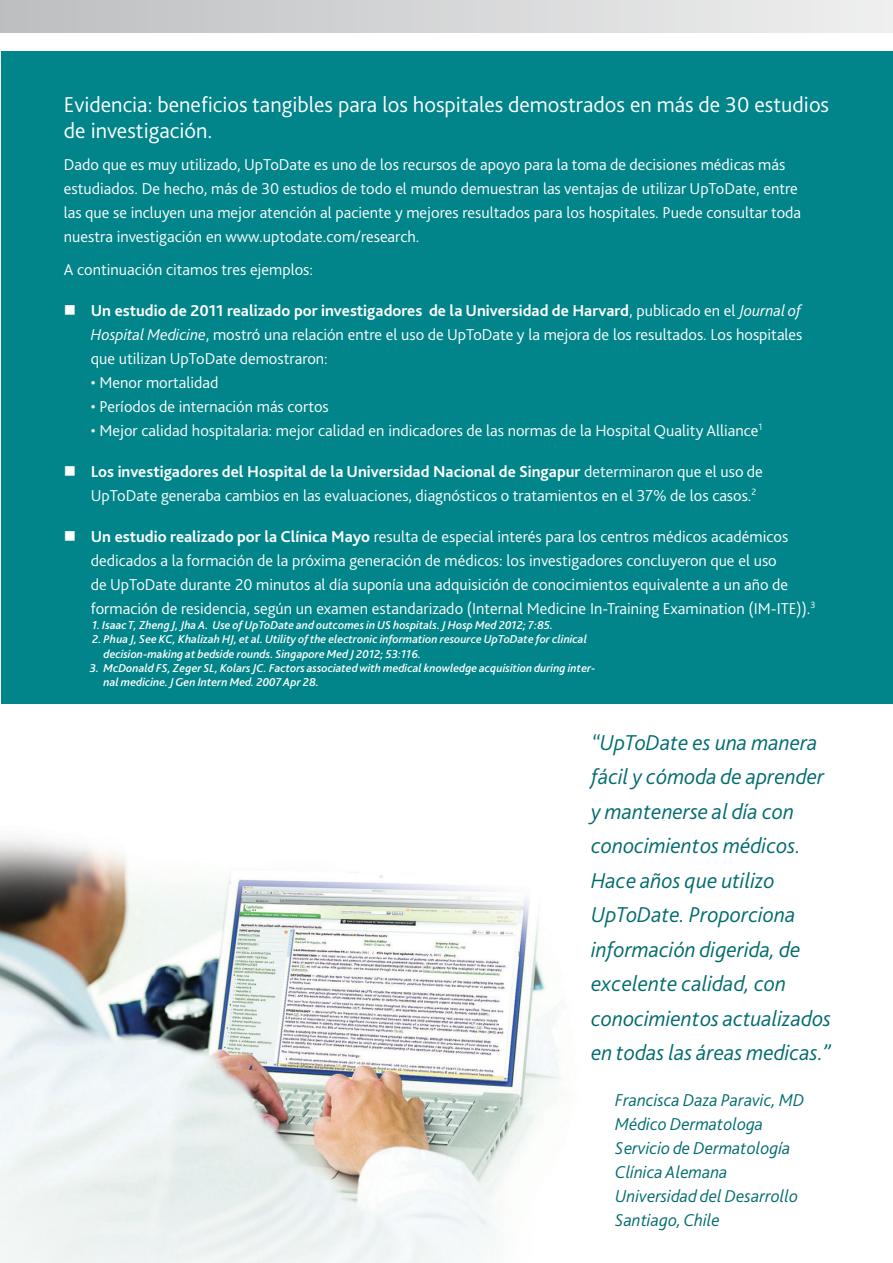
<style>
.page{position:relative;width:893px;height:1263px;background:#fff}
.page>*{position:absolute;margin:0;border:0;box-sizing:border-box;transform-origin:0 0}
.t1{font:italic 300 22.5px/34.5px "Bliss 2";color:#006b6e}
.t2{font:300 22.5px/25.5px "Bliss 2";color:#fff}
.t3{font:italic 300 18px/24px "Bliss 2";color:#006b6e}
.t4{font:300 16.5px/24px "Bliss 2";color:#fff}
.t5{font:italic 500 12px/14.2px "Bliss 2";color:#fff}
.s1{font-weight:700}
.s2{font-style:italic}
</style>
<div class="page">
<div style="left:0;top:0;width:893px;height:33px;background:linear-gradient(to right,#bdbec0,#efeff0)"></div>
<img style="left:0;top:839px;width:562px;height:424px">
<div style="left:1px;top:51px;width:892px;height:653px;background:#01858a"></div>
<h1 class="t2" style="left:64px;top:91px;width:767px">Evidencia: beneficios tangibles para los hospitales demostrados en más de 30 estudios de investigación.</h1>
<p class="t4" style="left:64px;top:152px;width:739px">Dado que es muy utilizado, UpToDate es uno de los recursos de apoyo para la toma de decisiones médicas más estudiados. De hecho, más de 30 estudios de todo el mundo demuestran las ventajas de utilizar UpToDate, entre las que se incluyen una mejor atención al paciente y mejores resultados para los hospitales. Puede consultar toda nuestra investigación en www.uptodate.com/research.</p>
<p class="t4" style="left:64px;top:257px;width:251px">A continuación citamos tres ejemplos:</p>
<p class="t4" style="left:91px;top:298px;width:713px;text-align:justify;text-indent:-27px">■ <span class="s1">Un estudio de 2011 realizado por investigadores de la Universidad de Harvard</span>, publicado en el <span class="s2">Journal of Hospital Medicine</span>, mostró una relación entre el uso de UpToDate y la mejora de los resultados. Los hospitales que utilizan UpToDate demostraron:</p>
<p class="t4" style="left:91px;top:370px;width:129px">• Menor mortalidad</p>
<p class="t4" style="left:91px;top:394px;width:240px">• Períodos de internación más cortos</p>
<p class="t4" style="left:91px;top:418px;width:673px">• Mejor calidad hospitalaria: mejor calidad en indicadores de las normas de la Hospital Quality Alliance<sup>1</sup></p>
<p class="t4" style="left:91px;top:459px;width:674px;text-indent:-27px">■ <span class="s1">Los investigadores del Hospital de la Universidad Nacional de Singapur</span> determinaron que el uso de<br>UpToDate generaba cambios en las evaluaciones, diagnósticos o tratamientos en el 37% de los casos.<sup>2</sup></p>
<p class="t4" style="left:91px;top:524px;width:726px;text-indent:-27px">■ <span class="s1">Un estudio realizado por la Clínica Mayo</span> resulta de especial interés para los centros médicos académicos dedicados a la formación de la próxima generación de médicos: los investigadores concluyeron que el uso<br>de UpToDate durante 20 minutos al día suponía una adquisición de conocimientos equivalente a un año de formación de residencia, según un examen estandarizado (Internal Medicine In-Training Examination (IM-ITE)).<sup>3</sup></p>
<p class="t5" style="left:92px;top:618px;width:463px">1. Isaac T, Zheng J, Jha A. Use of UpToDate and outcomes in US hospitals. J Hosp Med 2012; 7:85.</p>
<p class="t5" style="left:104px;top:632px;width:485px;text-indent:-11px">2. Phua J, See KC, Khalizah HJ, et al. Utility of the electronic information resource UpToDate for clinical decision-making at bedside rounds. Singapore Med J 2012; 53:116.</p>
<p class="t5" style="left:104px;top:660px;width:494px;text-indent:-14px">3. McDonald FS, Zeger SL, Kolars JC. Factors associated with medical knowledge acquisition during inter&shy;nal medicine. J Gen Intern Med. 2007 Apr 28.</p>
<p class="t1" style="left:591px;top:724px;width:242px">“UpToDate es una manera fácil y cómoda de aprender y mantenerse al día con conocimientos médicos.<br>Hace años que utilizo<br>UpToDate. Proporciona información digerida, de excelente calidad, con conocimientos actualizados en todas las áreas medicas.”</p>
<p class="t3" style="left:615px;top:1088px;width:191px">Francisca Daza Paravic, MD<br>Médico Dermatologa<br>Servicio de Dermatología<br>Clínica Alemana<br>Universidad del Desarrollo<br>Santiago, Chile</p>
</div>
